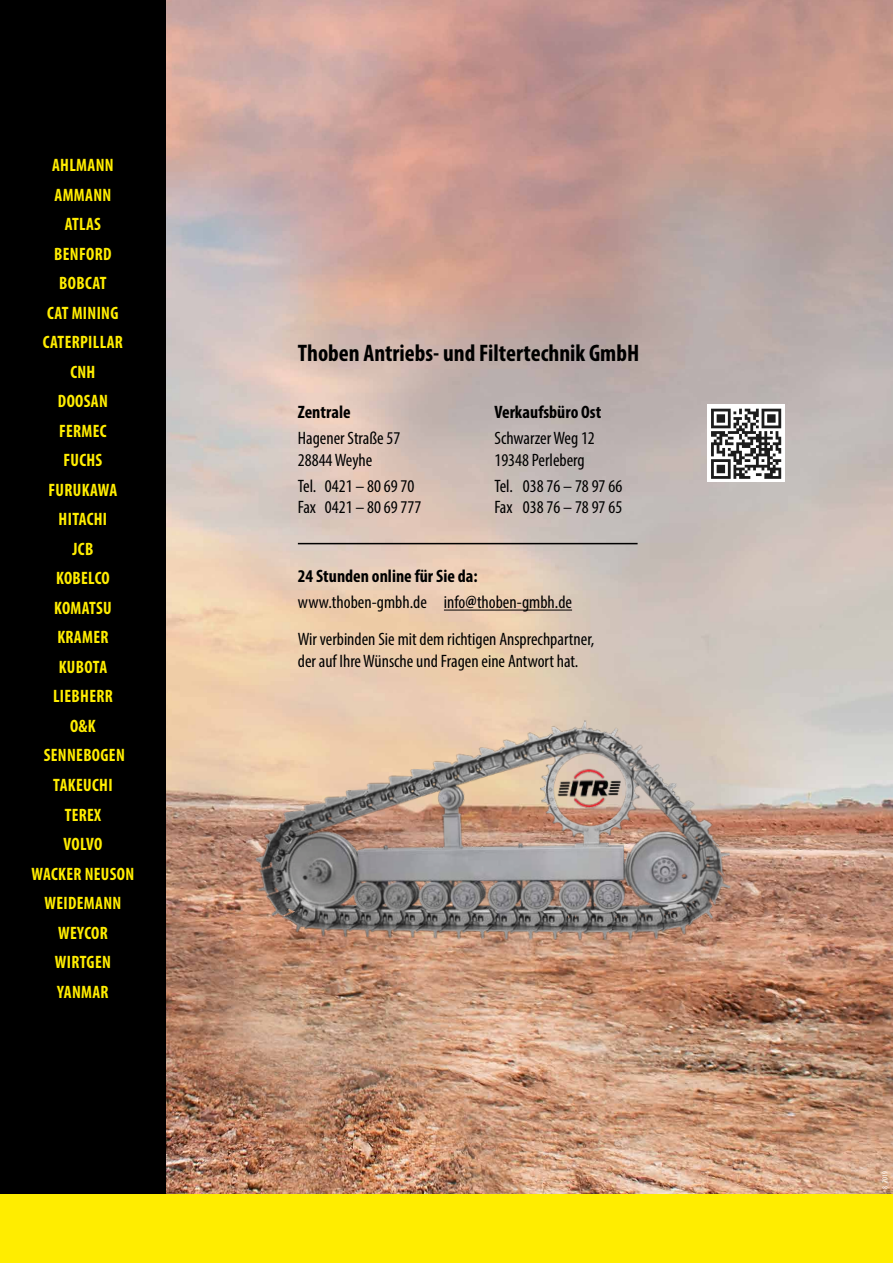
<style>
.page{position:relative;width:893px;height:1263px;background:#fff}
.page>*{position:absolute;margin:0;border:0;box-sizing:border-box;transform-origin:0 0}
.t1{font:700 condensed 24px "Myriad Pro";color:#000}
.t2{font:condensed 18px/25.8px "Myriad Pro";color:#000}
.t3{font:700 condensed 18px/29.5px "Myriad Pro";letter-spacing:.02em;color:#ffed00;text-align:center;scale:.95 1}
.t4{font:700 condensed 18px "Myriad Pro";color:#000}
.t5{font:condensed 7.5px "Myriad Pro";color:#fff}
.s1{font-weight:700}
</style>
<div class="page">
<img style="left:166px;top:0;width:727px;height:1195px">
<hr style="left:444px;top:610px;width:128px;height:1px;background:#000">
<hr style="left:298px;top:543px;width:340px;height:1px;background:#000">
<img style="left:254px;top:718px;width:477px;height:241px">
<div style="left:707px;top:404px;width:78px;height:78px;background:#fff"></div>
<svg style="left:711px;top:409px;width:70px;height:70px"></svg>
<div style="left:0;top:0;width:166px;height:1262px;background:#000"></div>
<div style="left:0;top:1195px;width:893px;height:68px;background:#ffed00"></div>
<p class="t3" style="left:32px;top:150px;width:110px">AHLMANN<br>AMMANN<br>ATLAS<br>BENFORD<br>BOBCAT<br>CAT MINING<br>CATERPILLAR<br>CNH<br>DOOSAN<br>FERMEC<br>FUCHS<br>FURUKAWA<br>HITACHI<br>JCB<br>KOBELCO<br>KOMATSU<br>KRAMER<br>KUBOTA<br>LIEBHERR<br>O&amp;K<br>SENNEBOGEN<br>TAKEUCHI<br>TEREX<br>VOLVO<br>WACKER NEUSON<br>WEIDEMANN<br>WEYCOR<br>WIRTGEN<br>YANMAR</p>
<h1 class="t1" style="left:298px;top:338px;width:343px">Thoben Antriebs- und Filtertechnik GmbH</h1>
<p class="t4" style="left:298px;top:401px;width:54px">Zentrale</p>
<p class="t4" style="left:494px;top:401px;width:108px">Verkaufsbüro Ost</p>
<p class="t2" style="left:298px;top:425px;width:104px">Hagener Straße 57</p>
<p class="t2" style="left:494px;top:425px;width:102px">Schwarzer Weg 12</p>
<p class="t2" style="left:298px;top:447px;width:76px">28844 Weyhe</p>
<p class="t2" style="left:494px;top:447px;width:92px">19348 Perleberg</p>
<p class="t2" style="left:298px;top:473px;width:118px">Tel. 0421 – 80 69 70</p>
<p class="t2" style="left:494px;top:473px;width:129px">Tel. 038 76 – 78 97 66</p>
<p class="t2" style="left:298px;top:494px;width:125px">Fax 0421 – 80 69 777</p>
<p class="t2" style="left:494px;top:494px;width:129px">Fax 038 76 – 78 97 65</p>
<p class="t2" style="left:298px;top:563px;width:276px"><span class="s1">24 Stunden online für Sie da: </span>www.thoben-gmbh.de info<span class="s1">@</span>thoben-gmbh.de</p>
<p class="t2" style="left:298px;top:628px;width:298px;line-height:21.6px">Wir verbinden Sie mit dem richtigen Ansprechpartner, der auf Ihre Wünsche und Fragen eine Antwort hat.</p>
<p class="t5" style="left:880px;top:1189px;width:20px;rotate:-90deg">8_2019</p>
</div>
